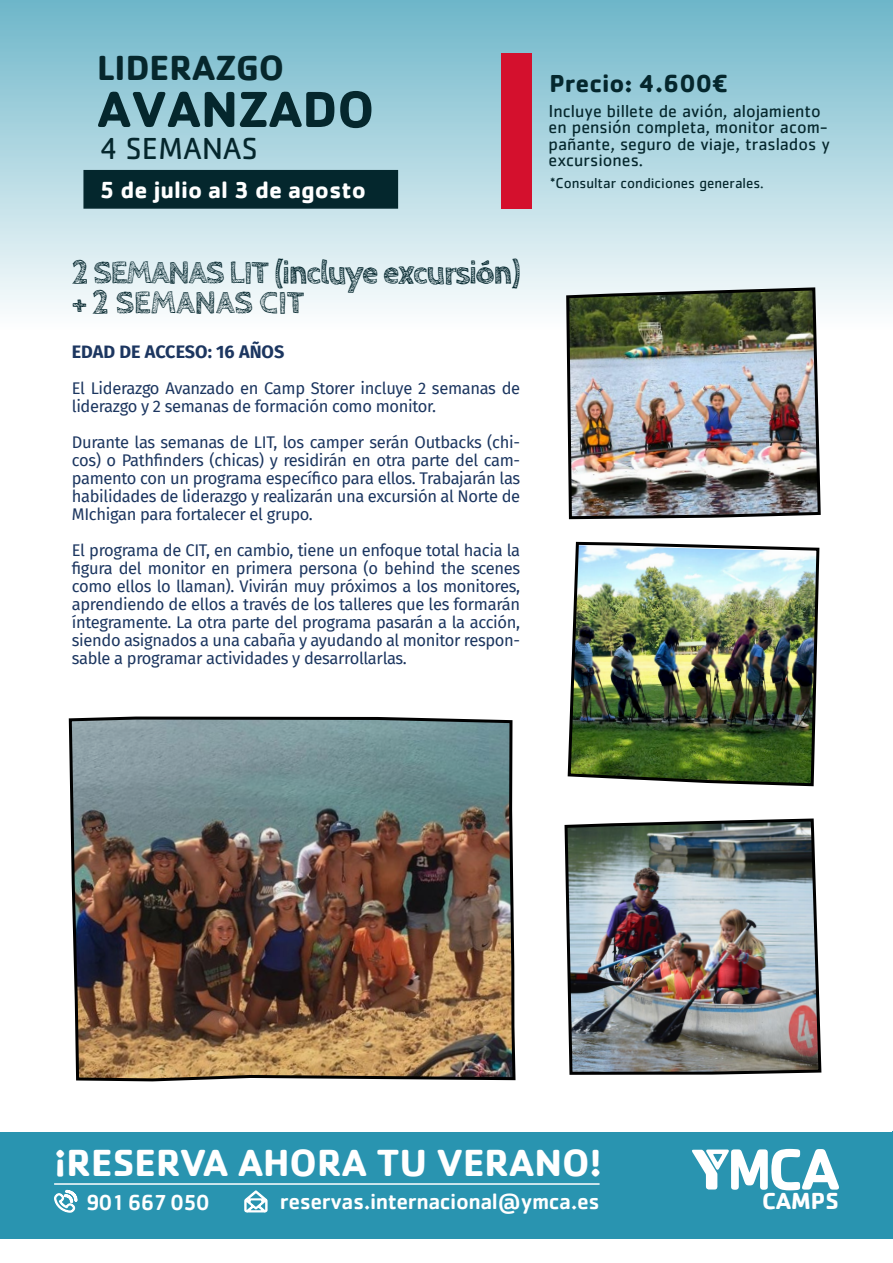
<style>
.page{position:relative;width:893px;height:1263px;background:#fff}
.page>*{position:absolute;margin:0;border:0;box-sizing:border-box;transform-origin:0 0}
.t1{font:700 52.5px "Cachet Std";color:#05272d}
.t2{font:700 39px "Cachet";color:#fff}
.t3{font:700 36px "Cachet";color:#06272c}
.t4{font:700 33px/30px "Cabin Sketch";letter-spacing:-.04em;color:#03262d}
.t5{font:31.5px "Cachet Std";color:#05272d}
.t6{font:700 25.5px "Cachet Std";color:#05272d}
.t7{font:700 24px "Cachet";color:#fff}
.t8{font:500 22.5px "Cachet Std";letter-spacing:-.02em;color:#fff}
.t9{font:500 22.5px "Cachet Std";letter-spacing:-.05em;color:#fff}
.t10{font:18px/16.5px "Cachet Std";color:#05272d}
.t11{font:700 18px "Fira Sans";color:#1c3660}
.t12{font:16.5px/18px "Fira Sans";letter-spacing:-.02em;color:#1c3660;text-align:justify}
.t13{font:15px "Cachet Std";color:#05272d}
</style>
<div class="page">
<div style="left:0;top:0;width:893px;height:330px;background:linear-gradient(to bottom,#6eb6c9,#fdfefe)"></div>
<hr style="left:892px;top:0;width:1px;height:330px;background:#92d2e0">
<div style="left:83px;top:170px;width:315px;height:39px;background:#04272d;border:2px solid #04272d"></div>
<div style="left:502px;top:53px;width:30px;height:156px;background:#d4102d"></div>
<div style="left:0;top:1132px;width:893px;height:107px;background:#2994b0"></div>
<svg style="left:54px;top:1189px;width:24px;height:24px"></svg>
<svg style="left:244px;top:1190px;width:24px;height:23px"></svg>
<hr style="left:54px;top:1183px;width:546px;height:2px;background:#fff">
<svg style="left:692px;top:1149px;width:147px;height:41px"></svg>
<img style="left:68px;top:716px;width:448px;height:366px">
<img style="left:564px;top:818px;width:258px;height:257px">
<img style="left:565px;top:286px;width:257px;height:234px">
<img style="left:567px;top:541px;width:253px;height:246px">
<h3 class="t3" style="left:97px;top:44px;width:188px">LIDERAZGO</h3>
<h1 class="t1" style="left:97px;top:75px;width:279px">AVANZADO</h1>
<h3 class="t5" style="left:99px;top:130px;width:160px">4 SEMANAS</h3>
<h3 class="t7" style="left:99px;top:174px;width:268px">5 de julio al 3 de agosto</h3>
<h3 class="t4" style="left:72px;top:258px;width:450px">2 SEMANAS LIT (incluye excursión) + 2 SEMANAS CIT</h3>
<p class="t11" style="left:72px;top:337px;width:214px">EDAD DE ACCESO: 16 AÑOS</p>
<p class="t12" style="left:72px;top:379px;width:450px">El Liderazgo Avanzado en Camp Storer incluye 2 semanas de liderazgo y 2 semanas de formación como monitor.</p>
<p class="t12" style="left:72px;top:433px;width:450px">Durante las semanas de LIT, los camper serán Outbacks (chi&shy;cos) o Pathfinders (chicas) y residirán en otra parte del cam&shy;pamento con un programa específico para ellos. Trabajarán las habilidades de liderazgo y realizarán una excursión al Norte de MIchigan para fortalecer el grupo.</p>
<p class="t12" style="left:72px;top:541px;width:450px">El programa de CIT, en cambio, tiene un enfoque total hacia la figura del monitor en primera persona (o behind the scenes como ellos lo llaman). Vivirán muy próximos a los monitores, aprendiendo de ellos a través de los talleres que les formarán íntegramente. La otra parte del programa pasarán a la acción, siendo asignados a una cabaña y ayudando al monitor respon&shy;sable a programar actividades y desarrollarlas.</p>
<h3 class="t6" style="left:549px;top:66px;width:180px">Precio: 4.600€</h3>
<p class="t10" style="left:549px;top:102px;width:283px">Incluye billete de avión, alojamiento en pensión completa, monitor acom&shy;pañante, seguro de viaje, traslados y excursiones.</p>
<p class="t13" style="left:550px;top:174px;width:215px">*Consultar condiciones generales.</p>
<h2 class="t2" style="left:54px;top:1138px;width:549px">¡RESERVA AHORA TU VERANO!</h2>
<h3 class="t9" style="left:86px;top:1188px;width:126px">901 667 050</h3>
<h3 class="t8" style="left:280px;top:1188px;width:321px">reservas.internacional@ymca.es</h3>
<h3 class="t7" style="left:762px;top:1185px;width:78px">CAMPS</h3>
</div>
